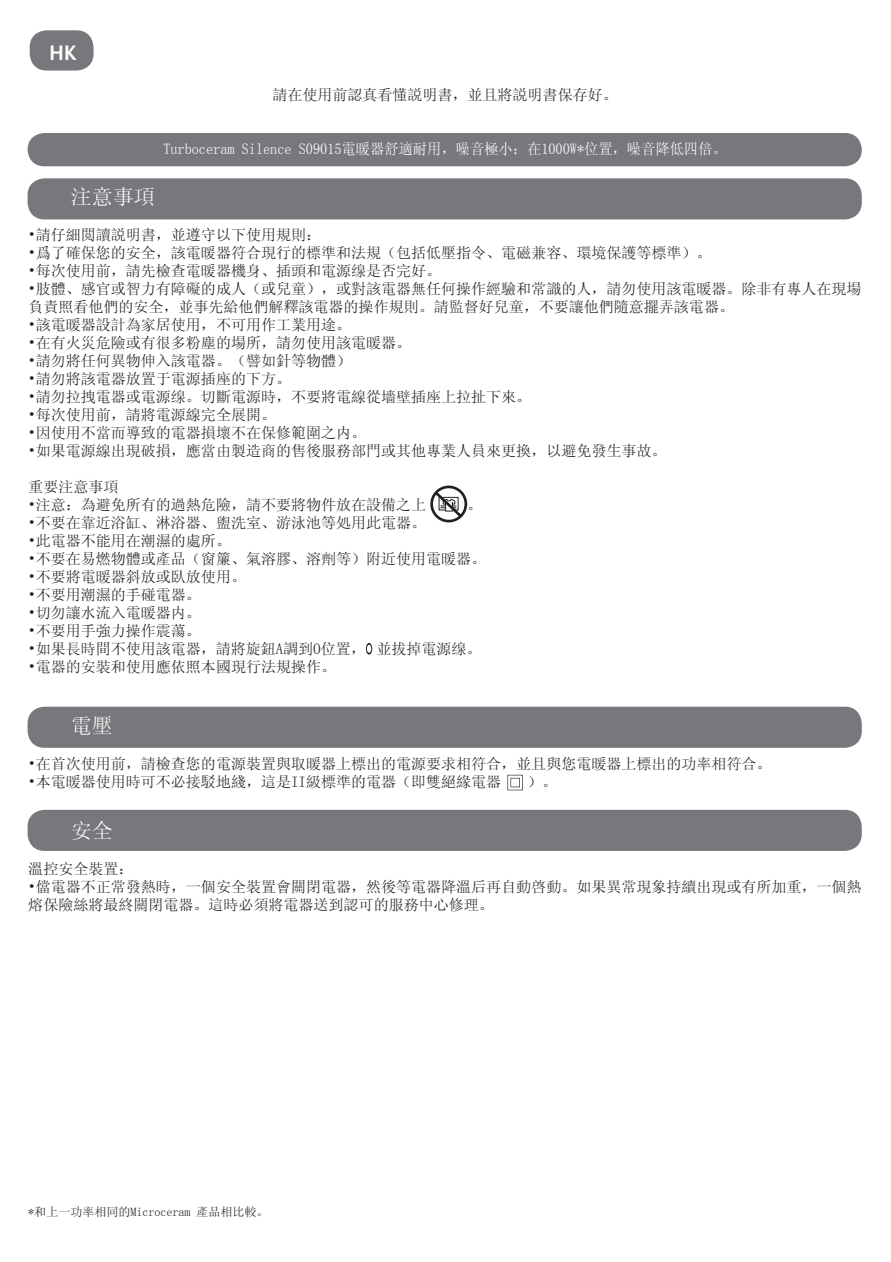
<style>
.page{position:relative;width:891px;height:1262px;background:#fff}
.page>*{position:absolute;margin:0;border:0;box-sizing:border-box;transform-origin:0 0}
.t1{font:21px "Sim Sun";color:#fff}
.t2{font:700 21px "FS Albert";color:#fff}
.t3{font:15px/18px "Sim Sun";color:#231f20}
.t4{font:15px "Sim Sun";color:#fff;scale:.95 1}
.t5{font:12px "Sim Sun";color:#231f20}
</style>
<div class="page">
<div style="left:28px;top:133px;width:833px;height:33px;background:#76787b;border-radius:17px"></div>
<div style="left:28px;top:178px;width:833px;height:41px;background:#76787b;border-radius:17px"></div>
<div style="left:30px;top:30px;width:63px;height:41px;background:#76787b;border-radius:17px"></div>
<div style="left:28px;top:810px;width:833px;height:41px;background:#76787b;border-radius:17px"></div>
<div style="left:28px;top:707px;width:833px;height:41px;background:#76787b;border-radius:17px"></div>
<svg style="left:430px;top:486px;width:37px;height:36px"></svg>
<svg style="left:507px;top:775px;width:15px;height:15px"></svg>
<svg style="left:366px;top:643px;width:6px;height:12px"></svg>
<h1 class="t2" style="left:50px;top:41px;width:28px">HK</h1>
<p class="t3" style="left:272px;top:85px;width:346px">請在使用前認真看懂説明書，並且將説明書保存好。</p>
<p class="t4" style="left:163px;top:141px;width:594px">Turboceram Silence S09015電暖器舒適耐用，噪音極小：在1000W*位置，噪音降低四倍。</p>
<h1 class="t1" style="left:71px;top:186px;width:85px">注意事項</h1>
<p class="t3" style="left:28px;top:226px;width:294px">•請仔細閲讀説明書，並遵守以下使用規則：</p>
<p class="t3" style="left:28px;top:244px;width:684px">•爲了確保您的安全，該電暖器符合現行的標準和法規（包括低壓指令、電磁兼容、環境保護等標準）。</p>
<p class="t3" style="left:28px;top:262px;width:414px">•每次使用前，請先檢查電暖器機身、插頭和電源缐是否完好。</p>
<p class="t3" style="left:28px;top:280px;width:834px">•肢體、感官或智力有障礙的成人（或兒童），或對該電器無任何操作經驗和常識的人，請勿使用該電暖器。除非有專人在現場負責照看他們的安全，並事先給他們解釋該電器的操作規則。請監督好兒童，不要讓他們隨意擺弄該電器。</p>
<p class="t3" style="left:28px;top:316px;width:324px">•該電暖器設計為家居使用，不可用作工業用途。</p>
<p class="t3" style="left:28px;top:334px;width:384px">•在有火災危險或有很多粉塵的場所，請勿使用該電暖器。</p>
<p class="t3" style="left:28px;top:352px;width:324px">•請勿將任何異物伸入該電器。（譬如針等物體）</p>
<p class="t3" style="left:28px;top:370px;width:264px">•請勿將該電器放置于電源插座的下方。</p>
<p class="t3" style="left:28px;top:388px;width:504px">•請勿拉拽電器或電源缐。切斷電源時，不要將電線從墻壁插座上拉扯下來。</p>
<p class="t3" style="left:28px;top:406px;width:249px">•每次使用前，請將電源線完全展開。</p>
<p class="t3" style="left:28px;top:424px;width:339px">•因使用不當而導致的電器損壞不在保修範圍之内。</p>
<p class="t3" style="left:28px;top:442px;width:639px">•如果電源線出現破損，應當由製造商的售後服務部門或其他專業人員來更換，以避免發生事故。</p>
<p class="t3" style="left:28px;top:478px;width:91px">重要注意事項</p>
<p class="t3" style="left:28px;top:496px;width:399px">•注意：為避免所有的過熱危險，請不要將物件放在設備之上</p>
<p class="t3" style="left:467px;top:496px;width:16px">。</p>
<p class="t3" style="left:28px;top:514px;width:399px">•不要在靠近浴缸、淋浴器、盥洗室、游泳池等処用此電器。</p>
<p class="t3" style="left:28px;top:532px;width:204px">•此電器不能用在潮濕的處所。</p>
<p class="t3" style="left:28px;top:550px;width:459px">•不要在易燃物體或產品（窗簾、氣溶膠、溶劑等）附近使用電暖器。</p>
<p class="t3" style="left:28px;top:568px;width:219px">•不要將電暖器斜放或臥放使用。</p>
<p class="t3" style="left:28px;top:586px;width:174px">•不要用潮濕的手碰電器。</p>
<p class="t3" style="left:28px;top:604px;width:174px">•切勿讓水流入電暖器内。</p>
<p class="t3" style="left:28px;top:622px;width:174px">•不要用手強力操作震蕩。</p>
<p class="t3" style="left:28px;top:640px;width:454px">•如果長時間不使用該電器，請將旋鈕A調到O位置， 並拔掉電源缐。</p>
<p class="t3" style="left:28px;top:658px;width:309px">•電器的安裝和使用應依照本國現行法規操作。</p>
<h1 class="t1" style="left:71px;top:715px;width:43px">電壓</h1>
<p class="t3" style="left:28px;top:755px;width:744px">•在首次使用前，請檢查您的電源裝置與取暖器上標出的電源要求相符合，並且與您電暖器上標出的功率相符合。</p>
<p class="t3" style="left:28px;top:773px;width:474px">•本電暖器使用時可不必接駁地綫，這是II級標準的電器（即雙絕緣電器</p>
<p class="t3" style="left:527px;top:773px;width:31px">）。</p>
<h1 class="t1" style="left:71px;top:820px;width:43px">安全</h1>
<p class="t3" style="left:28px;top:859px;width:106px">溫控安全裝置：</p>
<p class="t3" style="left:28px;top:877px;width:834px">•儅電器不正常發熱時，一個安全裝置會關閉電器，然後等電器降溫后再自動啓動。如果異常現象持續出現或有所加重，一個熱熔保險絲將最終關閉電器。這時必須將電器送到認可的服務中心修理。</p>
<p class="t5" style="left:28px;top:1206px;width:241px">*和上一功率相同的Microceram 產品相比較。</p>
</div>
